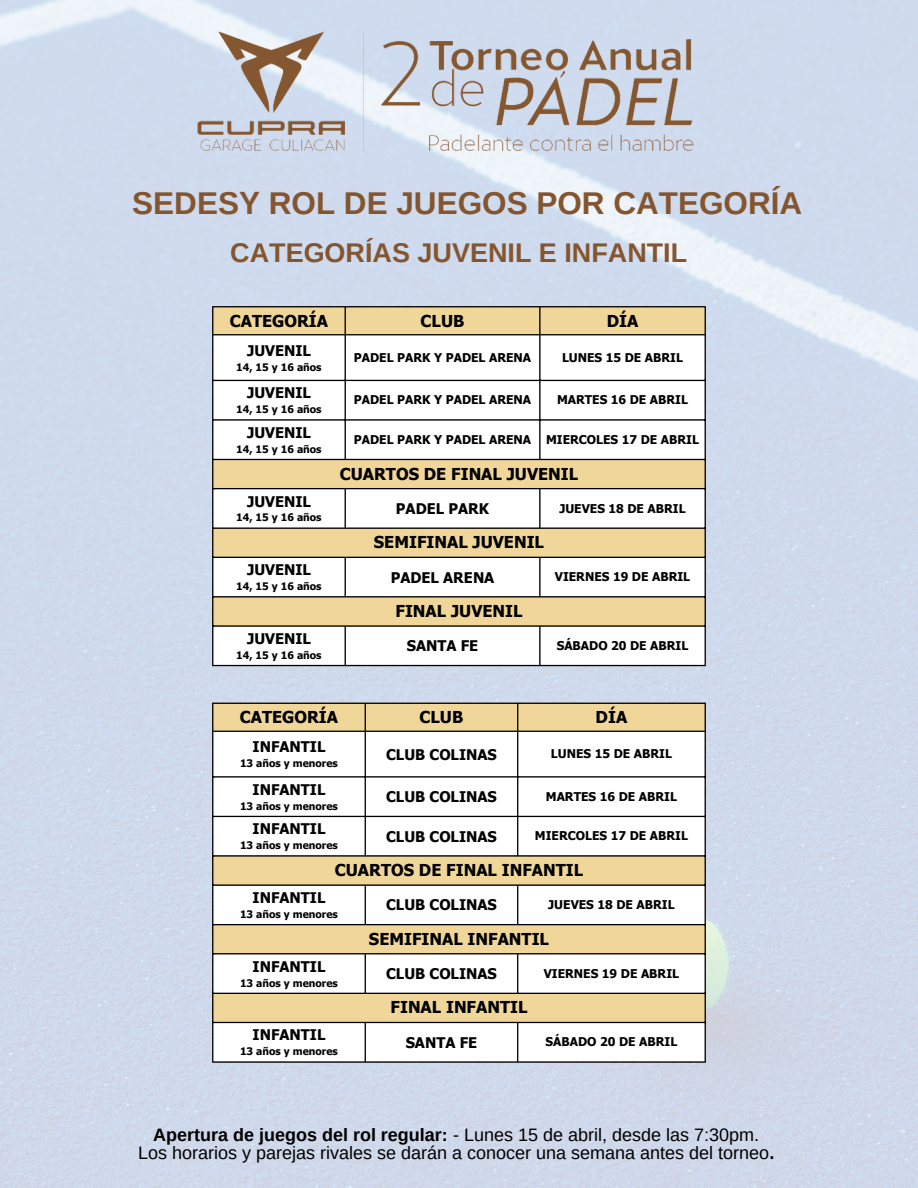
<style>
.page{position:relative;width:918px;height:1188px;background:#fff}
.page>*{position:absolute;margin:0;border:0;box-sizing:border-box;transform-origin:0 0}
.t1{font:700 31.5px "Arimo";color:#84552e}
.t2{font:700 27px "Arimo";color:#84552e}
.t3{font:18px/18px "Arimo";color:#000;text-align:center}
.t4{font:700 16.35px "Tahoma";color:#000}
.t5{font:700 14.7px "Tahoma";color:#000}
.t6{font:700 12.15px "Tahoma";color:#000}
.t7{font:700 10.35px "Tahoma";color:#000}
.s1{font-weight:700}
</style>
<div class="page">
<img style="left:191px;top:13px;width:535px;height:158px">
<div style="left:212px;top:307px;width:494px;height:27px;background:#f1d699"></div>
<hr style="left:212px;top:306px;width:494px;height:1px;background:#000">
<svg style="left:213px;top:335px;width:492px;height:330px"></svg>
<svg style="left:213px;top:460px;width:492px;height:165px;fill:#f1d699"></svg>
<hr style="left:212px;top:335px;width:1px;height:330px;background:#000">
<hr style="left:345px;top:335px;width:1px;height:124px;background:#000">
<hr style="left:345px;top:489px;width:1px;height:39px;background:#000">
<hr style="left:345px;top:558px;width:1px;height:38px;background:#000">
<hr style="left:345px;top:627px;width:1px;height:38px;background:#000">
<hr style="left:539px;top:335px;width:2px;height:124px;background:#000">
<hr style="left:539px;top:489px;width:2px;height:39px;background:#000">
<hr style="left:539px;top:558px;width:2px;height:38px;background:#000">
<hr style="left:539px;top:627px;width:2px;height:38px;background:#000">
<hr style="left:705px;top:335px;width:1px;height:330px;background:#000">
<hr style="left:212px;top:334px;width:494px;height:1px;background:#000">
<hr style="left:212px;top:380px;width:494px;height:1px;background:#000">
<hr style="left:212px;top:419px;width:494px;height:2px;background:#000">
<hr style="left:212px;top:459px;width:494px;height:1px;background:#000">
<hr style="left:212px;top:488px;width:494px;height:1px;background:#000">
<hr style="left:212px;top:528px;width:494px;height:1px;background:#000">
<hr style="left:212px;top:557px;width:494px;height:1px;background:#000">
<hr style="left:212px;top:596px;width:494px;height:2px;background:#000">
<hr style="left:212px;top:625px;width:494px;height:2px;background:#000">
<hr style="left:212px;top:665px;width:494px;height:1px;background:#000">
<div style="left:212px;top:704px;width:494px;height:27px;background:#f1d699"></div>
<hr style="left:212px;top:703px;width:494px;height:1px;background:#000">
<svg style="left:213px;top:732px;width:492px;height:329px"></svg>
<svg style="left:213px;top:857px;width:492px;height:165px;fill:#f1d699"></svg>
<hr style="left:212px;top:732px;width:1px;height:329px;background:#000">
<hr style="left:365px;top:732px;width:1px;height:123px;background:#000">
<hr style="left:365px;top:886px;width:1px;height:38px;background:#000">
<hr style="left:365px;top:954px;width:1px;height:39px;background:#000">
<hr style="left:365px;top:1023px;width:1px;height:38px;background:#000">
<hr style="left:517px;top:732px;width:1px;height:123px;background:#000">
<hr style="left:517px;top:886px;width:1px;height:38px;background:#000">
<hr style="left:517px;top:954px;width:1px;height:39px;background:#000">
<hr style="left:517px;top:1023px;width:1px;height:38px;background:#000">
<hr style="left:705px;top:732px;width:1px;height:329px;background:#000">
<hr style="left:212px;top:731px;width:494px;height:1px;background:#000">
<hr style="left:212px;top:776px;width:494px;height:2px;background:#000">
<hr style="left:212px;top:816px;width:494px;height:1px;background:#000">
<hr style="left:212px;top:855px;width:494px;height:2px;background:#000">
<hr style="left:212px;top:884px;width:494px;height:2px;background:#000">
<hr style="left:212px;top:924px;width:494px;height:1px;background:#000">
<hr style="left:212px;top:953px;width:494px;height:1px;background:#000">
<hr style="left:212px;top:993px;width:494px;height:1px;background:#000">
<hr style="left:212px;top:1022px;width:494px;height:1px;background:#000">
<hr style="left:212px;top:1061px;width:494px;height:2px;background:#000">
<h1 class="t1" style="left:132px;top:186px;width:671px">SEDESY ROL DE JUEGOS POR CATEGORÍA</h1>
<h2 class="t2" style="left:230px;top:237px;width:459px">CATEGORÍAS JUVENIL E INFANTIL</h2>
<h3 class="t4" style="left:230px;top:311px;width:100px">CATEGORÍA</h3>
<h3 class="t4" style="left:421px;top:311px;width:45px">CLUB</h3>
<h3 class="t4" style="left:607px;top:311px;width:33px">DÍA</h3>
<p class="t5" style="left:247px;top:341px;width:65px">JUVENIL</p>
<p class="t7" style="left:236px;top:360px;width:87px">14, 15 y 16 años</p>
<p class="t6" style="left:354px;top:350px;width:179px">PADEL PARK Y PADEL ARENA</p>
<p class="t6" style="left:562px;top:350px;width:122px">LUNES 15 DE ABRIL</p>
<p class="t5" style="left:247px;top:384px;width:65px">JUVENIL</p>
<p class="t7" style="left:236px;top:403px;width:87px">14, 15 y 16 años</p>
<p class="t5" style="left:247px;top:423px;width:65px">JUVENIL</p>
<p class="t7" style="left:236px;top:442px;width:87px">14, 15 y 16 años</p>
<p class="t5" style="left:247px;top:492px;width:65px">JUVENIL</p>
<p class="t7" style="left:236px;top:511px;width:87px">14, 15 y 16 años</p>
<p class="t5" style="left:247px;top:561px;width:65px">JUVENIL</p>
<p class="t7" style="left:236px;top:580px;width:87px">14, 15 y 16 años</p>
<p class="t5" style="left:247px;top:629px;width:65px">JUVENIL</p>
<p class="t7" style="left:236px;top:648px;width:87px">14, 15 y 16 años</p>
<p class="t6" style="left:354px;top:392px;width:179px">PADEL PARK Y PADEL ARENA</p>
<p class="t6" style="left:557px;top:392px;width:133px">MARTES 16 DE ABRIL</p>
<p class="t6" style="left:354px;top:432px;width:347px">PADEL PARK Y PADEL ARENA MIERCOLES 17 DE ABRIL</p>
<h3 class="t4" style="left:340px;top:463px;width:240px">CUARTOS DE FINAL JUVENIL</h3>
<p class="t5" style="left:396px;top:499px;width:95px">PADEL PARK</p>
<p class="t6" style="left:559px;top:500px;width:128px">JUEVES 18 DE ABRIL</p>
<h3 class="t4" style="left:374px;top:532px;width:172px">SEMIFINAL JUVENIL</h3>
<p class="t5" style="left:391px;top:568px;width:105px">PADEL ARENA</p>
<p class="t6" style="left:555px;top:569px;width:137px">VIERNES 19 DE ABRIL</p>
<h3 class="t4" style="left:395px;top:601px;width:129px">FINAL JUVENIL</h3>
<p class="t5" style="left:407px;top:637px;width:73px">SANTA FE</p>
<p class="t6" style="left:557px;top:638px;width:133px">SÁBADO 20 DE ABRIL</p>
<h3 class="t4" style="left:240px;top:707px;width:100px">CATEGORÍA</h3>
<h3 class="t4" style="left:420px;top:707px;width:45px">CLUB</h3>
<h3 class="t4" style="left:596px;top:707px;width:33px">DÍA</h3>
<p class="t5" style="left:253px;top:738px;width:74px">INFANTIL</p>
<p class="t7" style="left:240px;top:757px;width:99px">13 años y menores</p>
<p class="t5" style="left:386px;top:745px;width:112px">CLUB COLINAS</p>
<p class="t6" style="left:551px;top:746px;width:122px">LUNES 15 DE ABRIL</p>
<p class="t5" style="left:253px;top:780px;width:74px">INFANTIL</p>
<p class="t7" style="left:240px;top:799px;width:99px">13 años y menores</p>
<p class="t5" style="left:386px;top:787px;width:112px">CLUB COLINAS</p>
<p class="t6" style="left:546px;top:789px;width:133px">MARTES 16 DE ABRIL</p>
<p class="t5" style="left:253px;top:820px;width:74px">INFANTIL</p>
<p class="t7" style="left:240px;top:839px;width:99px">13 años y menores</p>
<p class="t5" style="left:386px;top:827px;width:112px">CLUB COLINAS</p>
<p class="t6" style="left:535px;top:828px;width:154px">MIERCOLES 17 DE ABRIL</p>
<h3 class="t4" style="left:335px;top:860px;width:250px">CUARTOS DE FINAL INFANTIL</h3>
<p class="t5" style="left:253px;top:888px;width:74px">INFANTIL</p>
<p class="t7" style="left:240px;top:908px;width:99px">13 años y menores</p>
<p class="t5" style="left:253px;top:957px;width:74px">INFANTIL</p>
<p class="t7" style="left:240px;top:976px;width:99px">13 años y menores</p>
<p class="t5" style="left:253px;top:1026px;width:74px">INFANTIL</p>
<p class="t7" style="left:240px;top:1045px;width:99px">13 años y menores</p>
<p class="t5" style="left:386px;top:896px;width:112px">CLUB COLINAS</p>
<p class="t6" style="left:548px;top:897px;width:128px">JUEVES 18 DE ABRIL</p>
<h3 class="t4" style="left:369px;top:928px;width:182px">SEMIFINAL INFANTIL</h3>
<p class="t5" style="left:386px;top:964px;width:112px">CLUB COLINAS</p>
<p class="t6" style="left:544px;top:966px;width:137px">VIERNES 19 DE ABRIL</p>
<h3 class="t4" style="left:391px;top:997px;width:138px">FINAL INFANTIL</h3>
<p class="t5" style="left:406px;top:1033px;width:73px">SANTA FE</p>
<p class="t6" style="left:546px;top:1034px;width:133px">SÁBADO 20 DE ABRIL</p>
<h3 class="t3" style="left:138px;top:1126px;width:638px"><span class="s1">Apertura de juegos del rol regular:</span> - Lunes 15 de abril, desde las 7:30pm.<br>Los horarios y parejas rivales se darán a conocer una semana antes del torneo<span class="s1">.</span></h3>
</div>
